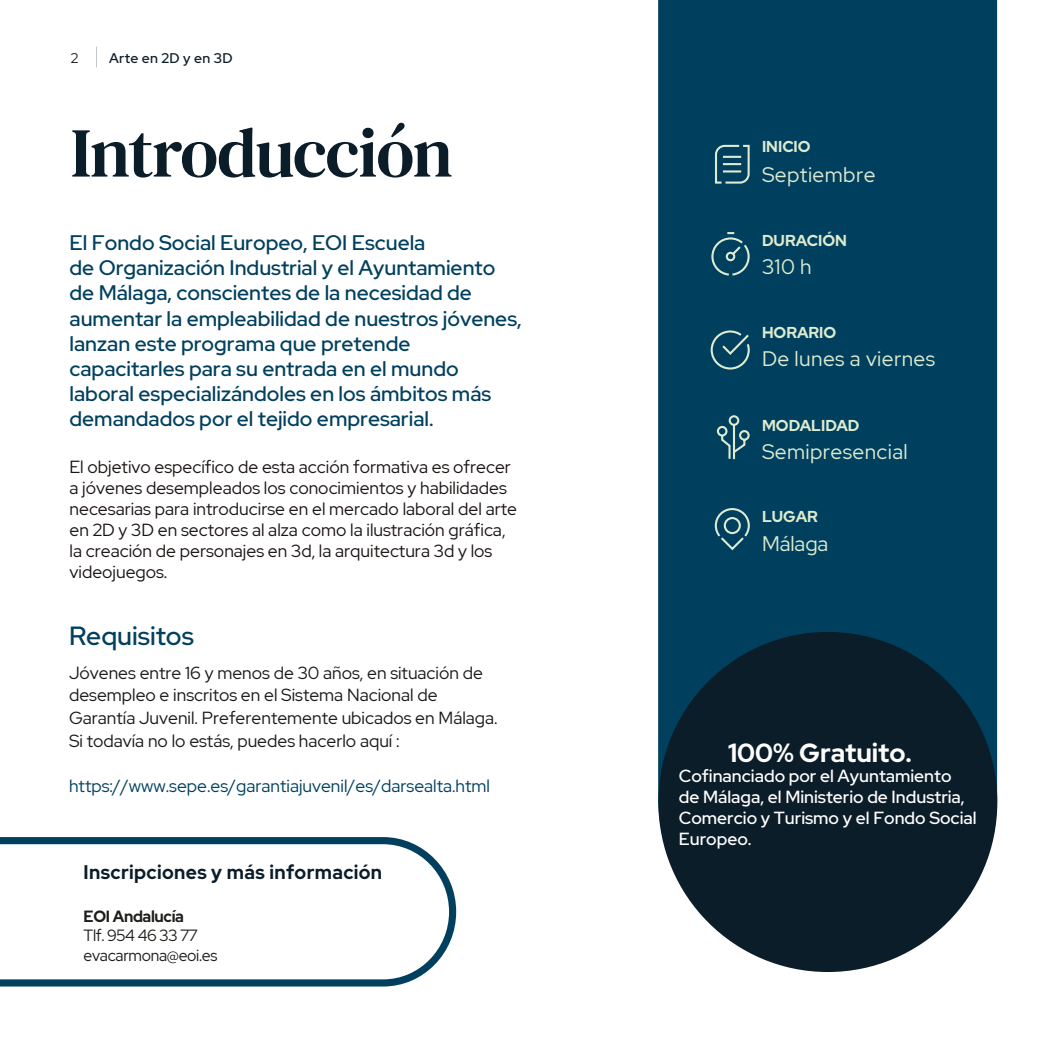
<style>
.page{position:relative;width:1042px;height:1042px;background:#fff}
.page>*{position:absolute;margin:0;border:0;box-sizing:border-box;transform-origin:0 0}
.t1{font:69.83px "DM Serif Text";letter-spacing:-.02em;color:#0c1d2a}
.t2{font:700 26.25px "Red Hat Display";color:#fff}
.t3{font:500 26.25px "Red Hat Display";color:#00405e}
.t4{font:500 21px/25.2px "Red Hat Display";color:#00405e}
.t5{font:21px "Red Hat Display";letter-spacing:.02em;color:#ddebd0}
.t6{font:700 19.6px "Red Hat Display";letter-spacing:.02em;color:#0c1d2a}
.t7{font:17.5px/21px "Red Hat Display";color:#1a1413}
.t8{font:17.5px/22.8px "Red Hat Display";color:#191919}
.t9{font:500 17.5px/21px "Red Hat Display";color:#fff}
.t10{font:17.5px "Red Hat Display";color:#00405e}
.t11{font:16.28px/19.4px "Red Hat Display";letter-spacing:-.02em;color:#1d1d1a}
.t12{font:700 16.28px "Red Hat Display";letter-spacing:-.02em;color:#1d1d1a}
.t13{font:700 15.75px "Red Hat Display";color:#ddebd0}
.t14{font:500 14px "Red Hat Display";letter-spacing:.02em;color:#0c1d2a}
.t15{font:14px "Red Hat Display";color:#191919}
</style>
<div class="page">
<div style="left:658px;top:0;width:339px;height:967px;background:#00405e"></div>
<div style="left:658px;top:632px;width:339px;height:340px;background:#0c1d2a;border-radius:50%"></div>
<svg style="left:714px;top:144px;width:37px;height:41px;background:#366a79"></svg>
<svg style="left:710px;top:231px;width:41px;height:46px;background:#235b70"></svg>
<svg style="left:716px;top:414px;width:35px;height:47px;background:#2b6174"></svg>
<svg style="left:714px;top:507px;width:37px;height:45px;background:#2a6073"></svg>
<svg style="left:709px;top:329px;width:42px;height:42px;background:#245c70"></svg>
<svg style="left:0;top:837px;width:456px;height:149px"></svg>
<p class="t15" style="left:71px;top:49px;width:9px">2</p>
<p class="t14" style="left:109px;top:49px;width:125px">Arte en 2D y en 3D</p>
<h1 class="t1" style="left:71px;top:112px;width:384px">Introducción</h1>
<p class="t4" style="left:70px;top:230px;width:454px">El Fondo Social Europeo, EOI Escuela<br>de Organización Industrial y el Ayuntamiento de Málaga, conscientes de la necesidad de aumentar la empleabilidad de nuestros jóvenes, lanzan este programa que pretende capacitarles para su entrada en el mundo laboral especializándoles en los ámbitos más demandados por el tejido empresarial.</p>
<p class="t7" style="left:70px;top:456px;width:449px">El objetivo específico de esta acción formativa es ofrecer a jóvenes desempleados los conocimientos y habilidades necesarias para introducirse en el mercado laboral del arte en 2D y 3D en sectores al alza como la ilustración gráfica, la creación de personajes en 3d, la arquitectura 3d y los videojuegos.</p>
<p class="t3" style="left:69px;top:619px;width:126px">Requisitos</p>
<p class="t8" style="left:69px;top:661px;width:430px">Jóvenes entre 16 y menos de 30 años, en situación de desempleo e inscritos en el Sistema Nacional de Garantía Juvenil. Preferentemente ubicados en Málaga.<br>Si todavía no lo estás, puedes hacerlo aquí :</p>
<p class="t10" style="left:69px;top:774px;width:422px">https://www.sepe.es/garantiajuvenil/es/darsealta.html</p>
<p class="t6" style="left:84px;top:859px;width:300px">Inscripciones y más información</p>
<p class="t12" style="left:84px;top:905px;width:102px">EOI Andalucía</p>
<p class="t11" style="left:84px;top:925px;width:135px">Tlf. 954 46 33 77 evacarmona@eoi.es</p>
<p class="t13" style="left:762px;top:137px;width:50px">INICIO</p>
<p class="t5" style="left:762px;top:161px;width:115px">Septiembre</p>
<p class="t13" style="left:762px;top:230px;width:86px">DURACIÓN</p>
<p class="t5" style="left:762px;top:253px;width:51px">310 h</p>
<p class="t13" style="left:762px;top:322px;width:76px">HORARIO</p>
<p class="t5" style="left:762px;top:345px;width:175px">De lunes a viernes</p>
<p class="t13" style="left:762px;top:415px;width:99px">MODALIDAD</p>
<p class="t5" style="left:762px;top:438px;width:147px">Semipresencial</p>
<p class="t13" style="left:762px;top:506px;width:57px">LUGAR</p>
<p class="t5" style="left:762px;top:529px;width:68px">Málaga</p>
<p class="t2" style="left:728px;top:735px;width:185px">100% Gratuito.</p>
<p class="t9" style="left:679px;top:765px;width:299px">Cofinanciado por el Ayuntamiento<br>de Málaga, el Ministerio de Industria,<br>Comercio y Turismo y el Fondo Social<br>Europeo.</p>
</div>
